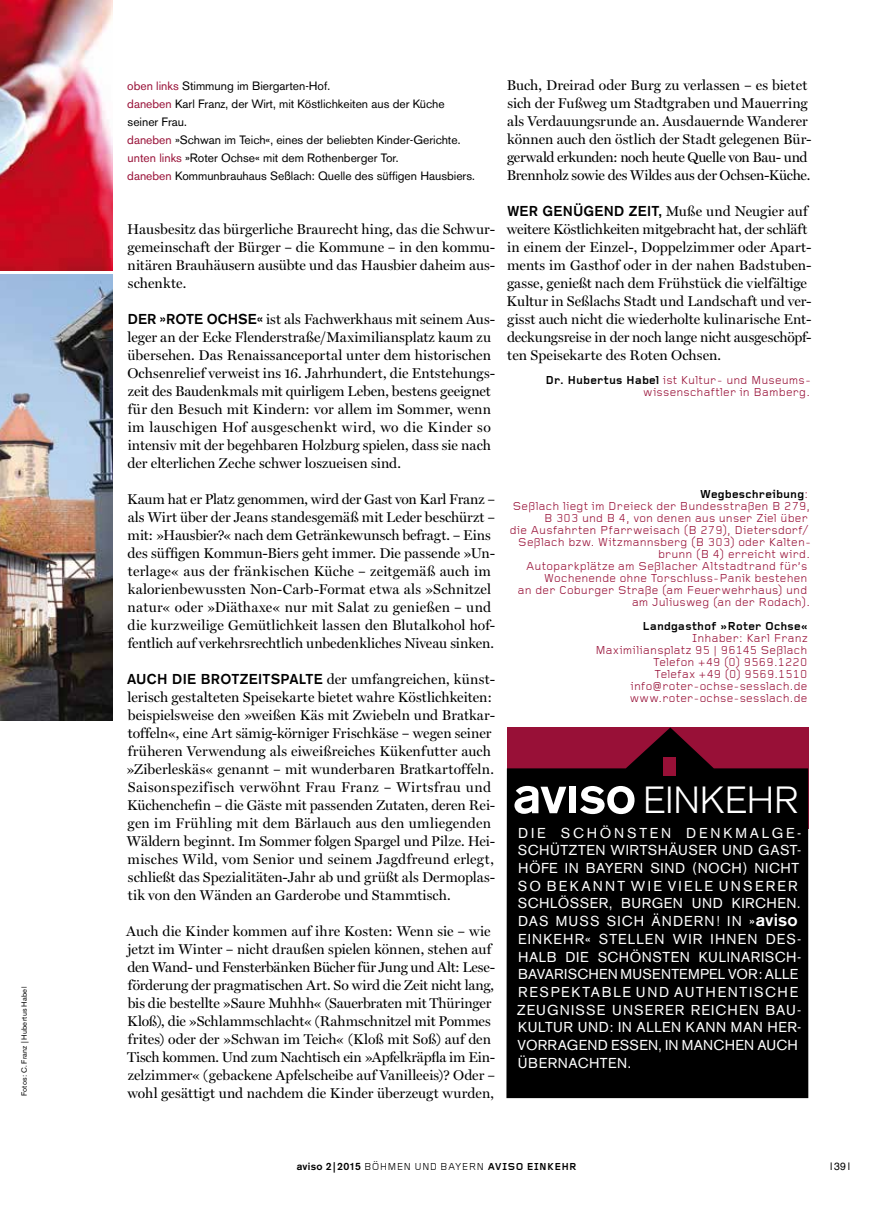
<style>
.page{position:relative;width:893px;height:1212px;background:#fff}
.page>*{position:absolute;margin:0;border:0;box-sizing:border-box;transform-origin:0 0}
.t1{font:300 37.5px "Akzidenz Grotesk BE";color:#fff}
.t2{font:500 17.55px "Akzidenz Grotesk BE";color:#fff}
.t3{font:14.25px/18px "Miller Display Roman";color:#000}
.t4{font:14.25px "Akzidenz Grotesk BE";letter-spacing:.045em;color:#fff}
.t5{font:12px/12px "Foundry Gridnik";letter-spacing:.02em;color:#981037;text-align:right}
.t6{font:12px/18px "Akzidenz Grotesk BE";color:#000}
.t7{font:700 12px "Foundry Gridnik";color:#000}
.t8{font:10.5px "Foundry Gridnik";letter-spacing:.02em;color:#000}
.t9{font:10.5px "Helvetica";color:#000}
.t10{font:7.5px "Akzidenz Grotesk BE";letter-spacing:.025em;color:#000}
.s1{color:#981037}
.s2{font-family:"Akzidenz Grotesk BE";font-weight:500}
.s3{font-weight:700;color:#000}
.s4{font-weight:400;color:#981037}
.s5{font-weight:400;font-size:14.25px}
.s6{font-weight:700}
</style>
<div class="page">
<svg style="left:506px;top:727px;width:302px;height:371px;background:#0f0206"></svg>
<div style="left:663px;top:757px;width:13px;height:18px;background:#981037"></div>
<div style="left:569px;top:787px;width:7px;height:26px;background:#fff"></div>
<svg style="left:580px;top:786px;width:54px;height:28px"></svg>
<svg style="left:514px;top:786px;width:52px;height:28px"></svg>
<img style="left:0;top:0;width:112px;height:270px">
<img style="left:0;top:274px;width:112px;height:446px">
<p class="t10" style="left:20px;top:1096px;width:111px;rotate:-90deg">FOTOS: C. FRANZ | HUBERTUS HABEL</p>
<p class="t6" style="left:127px;top:77px;width:349px"><span class="s1">OBEN LINKS</span> STIMMUNG IM BIERGARTEN-HOF.<br><span class="s1">DANEBEN</span> KARL FRANZ, DER WIRT, MIT KÖSTLICHKEITEN AUS DER KÜCHE SEINER FRAU.<br><span class="s1">DANEBEN</span> »SCHWAN IM TEICH«, EINES DER BELIEBTEN KINDER-GERICHTE.<br><span class="s1">UNTEN LINKS</span> »ROTER OCHSE« MIT DEM ROTHENBERGER TOR.<br><span class="s1">DANEBEN</span> KOMMUNBRAUHAUS SEßLACH: QUELLE DES SÜFFIGEN HAUSBIERS.</p>
<p class="t3" style="left:127px;top:220px;width:370px;text-align:justify">Hausbesitz das bürgerliche Braurecht hing, das die Schwur&shy;gemeinschaft der Bürger – die Kommune – in den kommu&shy;nitären Brauhäusern ausübte und das Hausbier daheim aus&shy;schenkte.</p>
<p class="t3" style="left:127px;top:310px;width:369px"><span class="s2">DER »ROTE OCHSE«</span> ist als Fachwerkhaus mit seinem Aus&shy;leger an der Ecke Flenderstraße/Maximiliansplatz kaum zu übersehen. Das Renaissanceportal unter dem historischen Ochsenrelief verweist ins 16. Jahrhundert, die Entstehungs&shy;zeit des Baudenkmals mit quirligem Leben, bestens geeignet für den Besuch mit Kindern: vor allem im Sommer, wenn im lauschigen Hof ausgeschenkt wird, wo die Kinder so intensiv mit der begehbaren Holzburg spielen, dass sie nach der elterlichen Zeche schwer loszueisen sind.</p>
<p class="t3" style="left:127px;top:490px;width:370px">Kaum hat er Platz genommen, wird der Gast von Karl Franz – als Wirt über der Jeans standesgemäß mit Leder beschürzt – mit: »Hausbier?« nach dem Getränkewunsch befragt. – Eins des süffigen Kommun-Biers geht immer. Die passende »Un&shy;terlage« aus der fränkischen Küche – zeitgemäß auch im kalorienbewussten Non-Carb-Format etwa als »Schnitzel natur« oder »Diäthaxe« nur mit Salat zu genießen – und die kurzweilige Gemütlichkeit lassen den Blutalkohol hof&shy;fentlich auf verkehrsrechtlich unbedenkliches Niveau sinken.</p>
<p class="t3" style="left:127px;top:670px;width:370px"><span class="s2">AU CH DIE BROTZEITSPALTE</span> der umfangreichen, künst&shy;lerisch gestalteten Speisekarte bietet wahre Köstlichkeiten: beispielsweise den »weißen Käs mit Zwiebeln und Bratkar&shy;toffeln«, eine Art sämig-körniger Frischkäse – wegen seiner früheren Verwendung als eiweißreiches Kükenfutter auch »Ziberleskäs« genannt – mit wunderbaren Bratkartoffeln.<br>Saisonspezifisch verwöhnt Frau Franz – Wirtsfrau und Küchenchefin – die Gäste mit passenden Zutaten, deren Rei&shy;gen im Frühling mit dem Bärlauch aus den umliegenden Wäldern beginnt. Im Sommer folgen Spargel und Pilze. Hei&shy;misches Wild, vom Senior und seinem Jagdfreund erlegt, schließt das Spezialitäten-Jahr ab und grüßt als Dermoplas&shy;tik von den Wänden an Garderobe und Stammtisch.</p>
<p class="t3" style="left:126px;top:922px;width:370px">Auch die Kinder kommen auf ihre Kosten: Wenn sie – wie jetzt im Winter – nicht draußen spielen können, stehen auf den Wand- und Fensterbänken Bücher für Jung und Alt: Lese&shy;förderung der pragmatischen Art. So wird die Zeit nicht lang, bis die bestellte »Saure Muhhh« (Sauerbraten mit Thüringer Kloß), die »Schlammschlacht« (Rahmschnitzel mit Pommes frites) oder der »Schwan im Teich« (Kloß mit Soß) auf den Tisch kommen. Und zum Nachtisch ein »Apfelkräpfla im Ein&shy;zelzimmer« (gebackene Apfelscheibe auf Vanilleeis)? Oder – wohl gesättigt und nachdem die Kinder überzeugt wurden,</p>
<p class="t3" style="left:507px;top:76px;width:306px">Buch, Dreirad oder Burg zu verlassen – es bietet sich der Fußweg um Stadtgraben und Mauerring als Verdauungsrunde an. Ausdauernde Wanderer können auch den östlich der Stadt gelegenen Bür&shy;gerwald erkunden: noch heute Quelle von Bau- und Brennholz sowie des Wildes aus der Ochsen-Küche.</p>
<p class="t3" style="left:507px;top:202px;width:307px"><span class="s2">WER G EN ÜG END ZEIT,</span> Muße und Neugier auf weitere Köstlichkeiten mitgebracht hat, der schläft in einem der Einzel-, Doppelzimmer oder Apart&shy;ments im Gasthof oder in der nahen Badstuben&shy;gasse, genießt nach dem Frühstück die vielfältige Kultur in Seßlachs Stadt und Landschaft und ver&shy;gisst auch nicht die wiederholte kulinarische Ent&shy;deckungsreise in der noch lange nicht ausgeschöpf&shy;ten Speisekarte des Roten Ochsen.</p>
<p class="t5" style="left:546px;top:375px;width:267px"><span class="s3">Dr. H ubertus Habel</span> ist Kultur- und M useums&shy;wissenschaftler in Bamberg.</p>
<p class="t7" style="left:700px;top:487px;width:109px">Wegbeschreibung<span class="s4">:</span></p>
<p class="t5" style="left:513px;top:501px;width:299px">Seßlach liegt im D reieck der Bundesstraßen B 279,</p>
<p class="t5" style="left:544px;top:513px;width:265px">B 303 und B 4, von denen aus unser Ziel über</p>
<p class="t5" style="left:510px;top:525px;width:301px">die Ausfahrten Pfarrweisach (B 279), Dietersdorf/</p>
<p class="t5" style="left:518px;top:537px;width:294px">Seßlach bzw. Witzmannsberg (B 303) oder Kalten-</p>
<p class="t5" style="left:658px;top:549px;width:153px">brunn (B 4) erreicht wird.</p>
<p class="t5" style="left:526px;top:561px;width:283px">Autoparkplätze am Seßlacher Altstadtrand für’s</p>
<p class="t5" style="left:544px;top:573px;width:265px">Wochenende ohne Torschluss-Panik bestehen</p>
<p class="t5" style="left:518px;top:585px;width:291px">an der Coburger Straße (am Feuerwehrhaus) und</p>
<p class="t5" style="left:632px;top:597px;width:179px">am Juliusweg (an der Rodach).</p>
<p class="t7" style="left:642px;top:619px;width:167px">Landgasthof »Roter O chse«</p>
<p class="t5" style="left:595px;top:633px;width:214px">Inhaber: Karl Franz<br>M aximiliansplatz 95 | 96145 Seßlach<br>Telefon +49 (0) 9569.1220<br>Telefax +49 (0) 9569.1510 info@roter-ochse-sesslach.de www.roter-ochse-sesslach.de</p>
<h1 class="t1" style="left:643px;top:779px;width:106px">EIN KEHR</h1>
<p class="t4" style="left:518px;top:824px;width:21px">DIE</p>
<p class="t4" style="left:561px;top:824px;width:14px">SCHÖNSTEN</p>
<p class="t4" style="left:686px;top:824px;width:12px">DENKMALGE-</p>
<p class="t4" style="left:518px;top:842px;width:11px">SCHÜTZTEN</p>
<p class="t4" style="left:611px;top:842px;width:26px">WIRTSHÄUSER</p>
<p class="t4" style="left:722px;top:842px;width:11px">UND</p>
<p class="t4" style="left:758px;top:842px;width:20px">GAST-</p>
<p class="t4" style="left:518px;top:859px;width:11px">HÖFE</p>
<p class="t4" style="left:565px;top:859px;width:60px">IN BAYERN</p>
<p class="t4" style="left:650px;top:859px;width:10px">SIND</p>
<p class="t4" style="left:692px;top:859px;width:18px">(NOCH</p>
<p class="t4" style="left:743px;top:859px;width:22px">) NICHT</p>
<p class="t4" style="left:518px;top:877px;width:12px">SO</p>
<p class="t4" style="left:547px;top:877px;width:13px">BEKANNT</p>
<p class="t4" style="left:631px;top:877px;width:12px">WIE</p>
<p class="t4" style="left:668px;top:877px;width:10px">VIELE</p>
<p class="t4" style="left:719px;top:877px;width:13px">UNSERER</p>
<p class="t4" style="left:518px;top:895px;width:21px">SCHLÖSSER</p>
<p class="t4" style="left:609px;top:895px;width:34px">, BURGEN</p>
<p class="t4" style="left:692px;top:895px;width:11px">UND</p>
<p class="t4" style="left:732px;top:895px;width:20px">KIRCHEN</p>
<p class="t4" style="left:797px;top:895px;width:5px">.</p>
<p class="t4" style="left:518px;top:913px;width:50px">DAS MUSS</p>
<p class="t4" style="left:607px;top:913px;width:10px">SICH</p>
<p class="t4" style="left:652px;top:913px;width:12px">ÄNDERN</p>
<p class="t2" style="left:716px;top:909px;width:83px"><span class="s5">! IN »</span>AVISO</p>
<p class="t4" style="left:518px;top:930px;width:20px">EINKEHR</p>
<p class="t4" style="left:585px;top:930px;width:24px">« STELLEN</p>
<p class="t4" style="left:673px;top:930px;width:11px">WIR</p>
<p class="t4" style="left:711px;top:930px;width:16px">IHNEN</p>
<p class="t4" style="left:766px;top:930px;width:11px">DES</p>
<p class="t4" style="left:797px;top:930px;width:6px">-</p>
<p class="t4" style="left:518px;top:948px;width:11px">HALB</p>
<p class="t4" style="left:565px;top:948px;width:9px">DIE</p>
<p class="t4" style="left:598px;top:948px;width:12px">SCHÖNSTEN</p>
<p class="t4" style="left:699px;top:948px;width:10px">KULINARISCH</p>
<p class="t4" style="left:797px;top:948px;width:6px">-</p>
<p class="t4" style="left:518px;top:966px;width:10px">BAVARISCHEN</p>
<p class="t4" style="left:621px;top:966px;width:23px">MUSENTEMPEL</p>
<p class="t4" style="left:728px;top:966px;width:11px">VOR</p>
<p class="t4" style="left:758px;top:966px;width:16px">: ALLE</p>
<p class="t4" style="left:518px;top:983px;width:12px">RESPEKTABLE</p>
<p class="t4" style="left:636px;top:983px;width:12px">UND</p>
<p class="t4" style="left:674px;top:983px;width:12px">AUTHENTISCHE</p>
<p class="t4" style="left:517px;top:1001px;width:21px">ZEUGNISSE</p>
<p class="t4" style="left:612px;top:1001px;width:12px">UNSERER</p>
<p class="t4" style="left:691px;top:1001px;width:11px">REICHEN</p>
<p class="t4" style="left:765px;top:1001px;width:37px">BAU -</p>
<p class="t4" style="left:518px;top:1019px;width:10px">KULTUR</p>
<p class="t4" style="left:578px;top:1019px;width:11px">UND</p>
<p class="t4" style="left:610px;top:1019px;width:37px">: IN ALLEN</p>
<p class="t4" style="left:686px;top:1019px;width:11px">KANN</p>
<p class="t4" style="left:731px;top:1019px;width:11px">MAN</p>
<p class="t4" style="left:767px;top:1019px;width:11px">HER</p>
<p class="t4" style="left:797px;top:1019px;width:6px">-</p>
<p class="t4" style="left:518px;top:1036px;width:11px">VORRAGEND</p>
<p class="t4" style="left:611px;top:1036px;width:10px">ESSEN</p>
<p class="t4" style="left:659px;top:1036px;width:35px">, IN MANCHEN</p>
<p class="t4" style="left:757px;top:1036px;width:11px">AUCH</p>
<p class="t4" style="left:518px;top:1054px;width:11px">ÜBERNACHTEN</p>
<p class="t4" style="left:628px;top:1054px;width:5px">.</p>
<p class="t8" style="left:297px;top:1161px;width:282px"><span class="s2">AVISO 2 | 2015</span> Böhmen und Bayern <span class="s6">aviso einkehr</span></p>
<p class="t9" style="left:830px;top:1158px;width:22px">|39 |</p>
</div>
